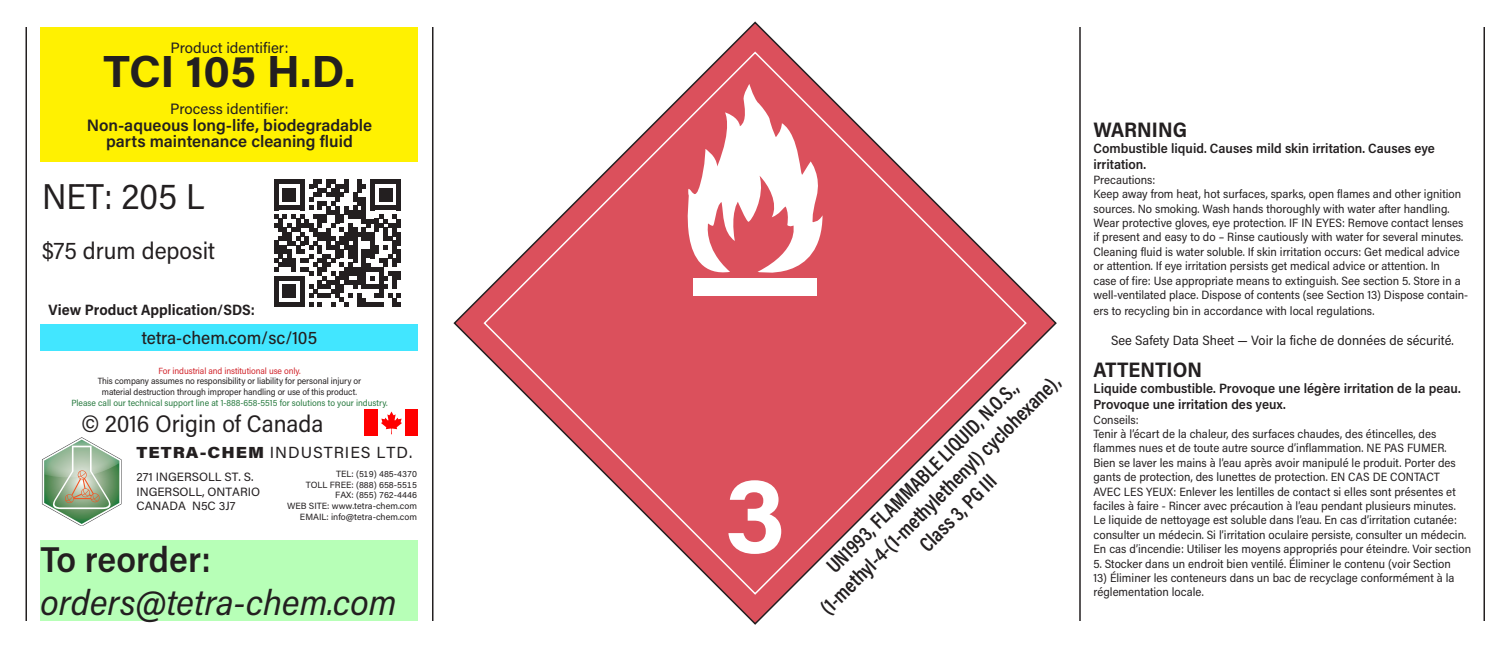
<style>
.page{position:relative;width:1512px;height:648px;background:#fff}
.page>*{position:absolute;margin:0;border:0;box-sizing:border-box;transform-origin:0 0}
.t1{font:700 108px "Acumin Pro";color:#fff}
.LABEL_-_Product_Iden{font:700 45px "Acumin Pro";letter-spacing:-.01em;color:#231f20}
.t2{font:italic 36px/43.2px "Acumin Pro Semi Cond";color:#231f20}
.t3{font:36px "Acumin Pro Semi Cond";color:#231f20}
.t4{font:24px "Acumin Pro Semi Cond";color:#231f20}
.LABEL_-_TDGA_Text{font:600 21px "Acumin Pro Cond";color:#231f20}
.LABEL_-_Signal_Word{font:700 21px "Acumin Pro Semi Cond";letter-spacing:.005em;color:#231f20}
.t5{font:500 18px "Acumin Pro Semi Cond";color:#231f20}
.LABEL_-_Process_Iden{font:600 16.5px/16.5px "Acumin Pro";color:#231f20;text-align:center}
.t6{font:16.05px "Acumin Pro";letter-spacing:.06em;color:#231f20}
.LABEL_-_Product_Iden-2{font:15px "Acumin Pro";color:#231f20}
.t7{font:700 15px "Acumin Pro Semi Cond";color:#231f20}
.LABEL_-_Hazard_State{font:600 13.5px/16.2px "Acumin Pro Semi Cond";color:#231f20}
.t8{font:13.5px "Acumin Pro Semi Cond";color:#231f20}
.LABEL_-_Precautionar{font:12px/14.4px "Acumin Pro Semi Cond";color:#231f20}
.t9{font:12px "Acumin Pro";color:#231f20}
.t10{font:9px/10.8px "Acumin Pro Semi Cond";letter-spacing:-.01em;color:#231f20;text-align:center}
.t11{font:9px "Acumin Pro";color:#231f20}
.t12{font:9px "Acumin Pro Semi Cond";color:#26793e}
.t13{font:9px "Acumin Pro Semi Cond";letter-spacing:-.01em;color:#d1232a}
.s1{font-weight:900}
.s2{font-weight:600;font-style:normal}
</style>
<div class="page">
<hr style="left:432px;top:27px;width:2px;height:594px;background:#231f20">
<hr style="left:26px;top:27px;width:1px;height:594px;background:#231f20">
<hr style="left:1079px;top:27px;width:2px;height:594px;background:#231f20">
<div style="left:40px;top:27px;width:378px;height:135px;background:#fff101"></div>
<hr style="left:1484px;top:27px;width:1px;height:594px;background:#231f20">
<svg style="left:274px;top:180px;width:127px;height:126px"></svg>
<svg style="left:453px;top:21px;width:604px;height:604px"></svg>
<svg style="left:482px;top:50px;width:546px;height:546px"></svg>
<svg style="left:676px;top:84px;width:147px;height:200px"></svg>
<div style="left:693px;top:279px;width:124px;height:17px;background:#fff"></div>
<div style="left:40px;top:324px;width:378px;height:27px;background:#42e6ff"></div>
<svg style="left:42px;top:437px;width:80px;height:89px"></svg>
<div style="left:364px;top:409px;width:54px;height:27px;background:#f00"></div>
<div style="left:378px;top:409px;width:27px;height:27px;background:#fff"></div>
<svg style="left:381px;top:412px;width:21px;height:22px"></svg>
<div style="left:40px;top:540px;width:378px;height:81px;background:#b7ffb7"></div>
<p class="LABEL_-_Product_Iden-2" style="left:171px;top:37px;width:119px">Product identifier:</p>
<p class="LABEL_-_Product_Iden" style="left:104px;top:40px;width:253px">TCI 105 H.D.</p>
<p class="LABEL_-_Product_Iden-2" style="left:170px;top:99px;width:120px">Process identifier:</p>
<p class="LABEL_-_Process_Iden" style="left:87px;top:116px;width:287px">Non-aqueous long-life, biodegradable parts maintenance cleaning fluid</p>
<p class="t3" style="left:42px;top:171px;width:164px">NET: 205 L</p>
<p class="t4" style="left:42px;top:234px;width:175px">$75 drum deposit</p>
<p class="t7" style="left:49px;top:299px;width:208px">View Product Application/SDS:</p>
<p class="t5" style="left:142px;top:325px;width:177px">tetra-chem.com/sc/105</p>
<p class="t13" style="left:158px;top:364px;width:144px">For industrial and institutional use only.</p>
<p class="t10" style="left:98px;top:376px;width:265px">This company assumes no responsibility or liability for personal injury or material destruction through improper handling or use of this product.</p>
<p class="t12" style="left:71px;top:397px;width:318px">Please call our technical support line at 1-888-658-5515 for solutions to your industry.</p>
<p class="t6" style="left:136px;top:441px;width:277px"><span class="s1">TETRA-CHEM</span> INDUSTRIES LTD.</p>
<p class="t11" style="left:336px;top:467px;width:82px">TEL: (519) 485-4370</p>
<p class="t11" style="left:306px;top:478px;width:113px">TOLL FREE: (888) 658-5515</p>
<p class="t11" style="left:335px;top:489px;width:83px">FAX: (855) 762-4446</p>
<p class="t11" style="left:287px;top:500px;width:131px">WEB SITE: www.tetra-chem.com</p>
<p class="t11" style="left:300px;top:511px;width:119px">EMAIL: info@tetra-chem.com</p>
<p class="t4" style="left:81px;top:407px;width:244px">© 2016 Origin of Canada</p>
<p class="t9" style="left:136px;top:469px;width:119px">271 INGERSOLL ST. S.</p>
<p class="t9" style="left:136px;top:483px;width:125px">INGERSOLL, ONTARIO</p>
<p class="t9" style="left:136px;top:498px;width:101px">CANADA N5C 3J7</p>
<p class="t2" style="left:40px;top:536px;width:358px"><span class="s2">To reorder: </span>orders@tetra-chem.com</p>
<p class="t1" style="left:725px;top:439px;width:62px">3</p>
<p class="LABEL_-_TDGA_Text" style="left:814px;top:601px;width:331px;rotate:-45deg">(1-methyl-4-(1-methylethenyl) cyclohexane),</p>
<p class="LABEL_-_TDGA_Text" style="left:820px;top:560px;width:263px;rotate:-45deg">UN1993, FLAMMABLE LIQUID, N.O.S.,</p>
<p class="LABEL_-_TDGA_Text" style="left:913px;top:538px;width:101px;rotate:-45deg">Class 3, PG III</p>
<p class="LABEL_-_Signal_Word" style="left:1094px;top:115px;width:95px">WARNING</p>
<p class="LABEL_-_Hazard_State" style="left:1094px;top:140px;width:343px">Combustible liquid. Causes mild skin irritation. Causes eye irritation.</p>
<p class="LABEL_-_Precautionar" style="left:1094px;top:172px;width:64px">Precautions:</p>
<p class="LABEL_-_Precautionar" style="left:1094px;top:186px;width:376px">Keep away from heat, hot surfaces, sparks, open flames and other ignition sources. No smoking. Wash hands thoroughly with water after handling.<br>Wear protective gloves, eye protection. IF IN EYES: Remove contact lenses if present and easy to do – Rinse cautiously with water for several minutes.<br>Cleaning fluid is water soluble. If skin irritation occurs: Get medical advice or attention. If eye irritation persists get medical advice or attention. In<br>case of fire: Use appropriate means to extinguish. See section 5. Store in a well-ventilated place. Dispose of contents (see Section 13) Dispose contain-</p>
<p class="LABEL_-_Precautionar" style="left:1094px;top:303px;width:282px">ers to recycling bin in accordance with local regulations.</p>
<p class="t8" style="left:1111px;top:331px;width:344px">See Safety Data Sheet — Voir la fiche de données de sécurité.</p>
<p class="LABEL_-_Signal_Word" style="left:1094px;top:355px;width:110px">ATTENTION</p>
<p class="LABEL_-_Hazard_State" style="left:1094px;top:380px;width:369px">Liquide combustible. Provoque une légère irritation de la peau.<br>Provoque une irritation des yeux.</p>
<p class="LABEL_-_Precautionar" style="left:1094px;top:412px;width:47px">Conseils:</p>
<p class="LABEL_-_Precautionar" style="left:1094px;top:426px;width:379px">Tenir à l’écart de la chaleur, des surfaces chaudes, des étincelles, des flammes nues et de toute autre source d’inflammation. NE PAS FUMER.<br>Bien se laver les mains à l’eau après avoir manipulé le produit. Porter des gants de protection, des lunettes de protection. EN CAS DE CONTACT<br>AVEC LES YEUX: Enlever les lentilles de contact si elles sont présentes et faciles à faire - Rincer avec précaution à l’eau pendant plusieurs minutes.<br>Le liquide de nettoyage est soluble dans l’eau. En cas d’irritation cutanée: consulter un médecin. Si l’irritation oculaire persiste, consulter un médecin.<br>En cas d’incendie: Utiliser les moyens appropriés pour éteindre. Voir section</p>
<p class="LABEL_-_Precautionar" style="left:1094px;top:556px;width:359px">5. Stocker dans un endroit bien ventilé. Éliminer le contenu (voir Section</p>
<p class="LABEL_-_Precautionar" style="left:1094px;top:570px;width:363px">13) Éliminer les conteneurs dans un bac de recyclage conformément à la réglementation locale.</p>
</div>
